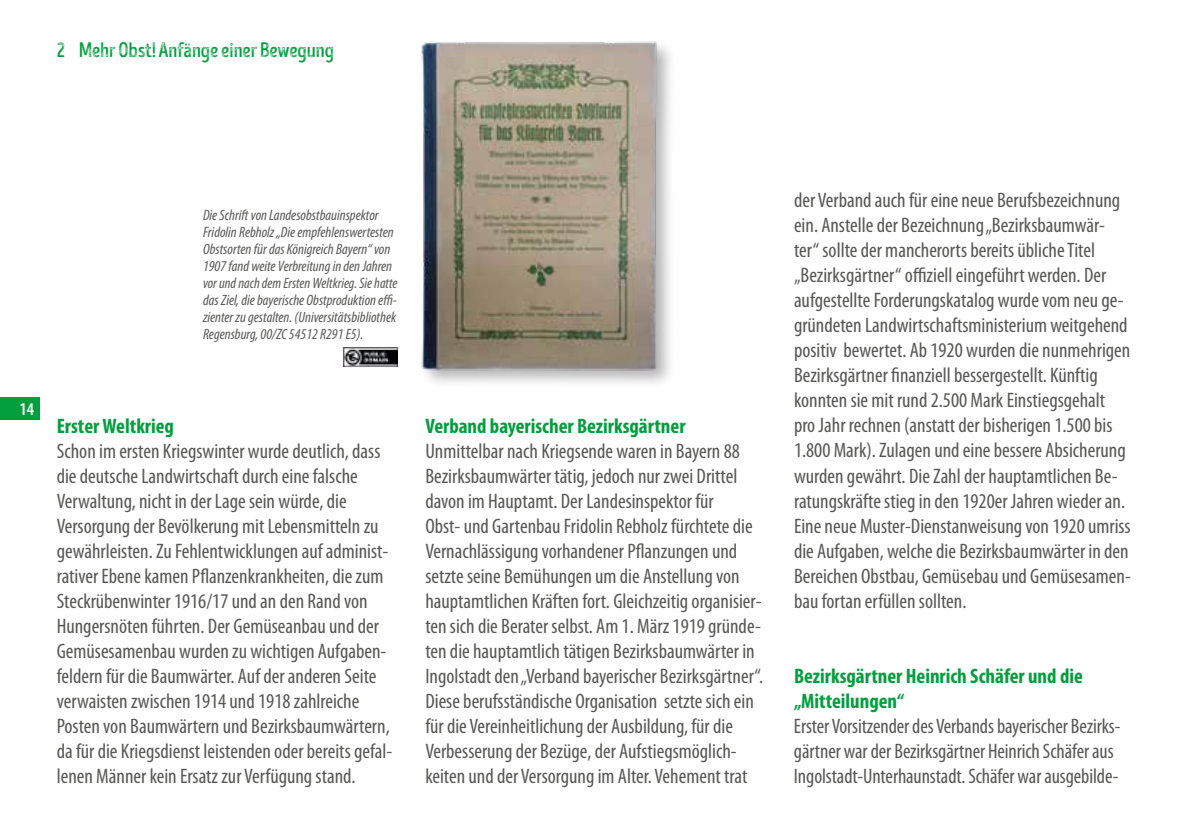
<style>
.page{position:relative;width:1191px;height:840px;background:#fff}
.page>*{position:absolute;margin:0;border:0;box-sizing:border-box;transform-origin:0 0}
.t1{font:condensed 21px/25px "Myriad Pro";color:#575756}
.t2{font:700 condensed 21px/25px "Myriad Pro";color:#009e3d}
.t3{font:21px "Intro Head B G Base";letter-spacing:-.01em;color:#009e3d}
.t4{font:600 condensed 18px "Myriad Pro";color:#fff}
.t5{font:italic condensed 15px/17px "Myriad Pro";color:#575756}
</style>
<div class="page">
<img style="left:396px;top:41px;width:275px;height:343px">
<img style="left:344px;top:347px;width:53px;height:19px">
<div style="left:0;top:397px;width:40px;height:23px;background:#009e3d"></div>
<p class="t3" style="left:57px;top:38px;width:279px">2 Mehr Obst! Anfänge einer Bewegung</p>
<p class="t5" style="left:203px;top:206px;width:196px">Die Schrift von Landesobstbauinspektor Fridolin Rebholz „Die empfehlenswertesten Obstsorten für das Königreich Bayern“ von 1907 fand weite Verbreitung in den Jahren vor und nach dem Ersten Weltkrieg. Sie hatte das Ziel, die bayerische Obstproduktion effi&shy;zienter zu gestalten. (Universitätsbibliothek Regensburg, 00/ZC 54512 R291 E5).</p>
<p class="t4" style="left:19px;top:397px;width:16px">14</p>
<p class="t2" style="left:57px;top:412px;width:119px">Erster Weltkrieg</p>
<p class="t1" style="left:57px;top:438px;width:337px">Schon im ersten Kriegswinter wurde deutlich, dass die deutsche Landwirtschaft durch eine falsche Verwaltung, nicht in der Lage sein würde, die Versorgung der Bevölkerung mit Lebensmitteln zu gewährleisten. Zu Fehlentwicklungen auf administ&shy;rativer Ebene kamen Pflanzenkrankheiten, die zum Steckrübenwinter 1916/17 und an den Rand von Hungersnöten führten. Der Gemüseanbau und der Gemüsesamenbau wurden zu wichtigen Aufgaben&shy;feldern für die Baumwärter. Auf der anderen Seite verwaisten zwischen 1914 und 1918 zahlreiche Posten von Baumwärtern und Bezirksbaumwärtern, da für die Kriegsdienst leistenden oder bereits gefal&shy;lenen Männer kein Ersatz zur Verfügung stand.</p>
<p class="t2" style="left:425px;top:412px;width:262px">Verband bayerischer Bezirksgärtner</p>
<p class="t1" style="left:425px;top:438px;width:339px">Unmittelbar nach Kriegsende waren in Bayern 88<br>Bezirksbaumwärter tätig, jedoch nur zwei Drittel davon im Hauptamt. Der Landesinspektor für<br>Obst- und Gartenbau Fridolin Rebholz fürchtete die Vernachlässigung vorhandener Pflanzungen und setzte seine Bemühungen um die Anstellung von hauptamtlichen Kräften fort. Gleichzeitig organisier&shy;ten sich die Berater selbst. Am 1. März 1919 gründe&shy;ten die hauptamtlich tätigen Bezirksbaumwärter in Ingolstadt den „Verband bayerischer Bezirksgärtner“.<br>Diese berufsständische Organisation setzte sich ein für die Vereinheitlichung der Ausbildung, für die Verbesserung der Bezüge, der Aufstiegsmöglich&shy;keiten und der Versorgung im Alter. Vehement trat</p>
<p class="t1" style="left:794px;top:187px;width:338px">der Verband auch für eine neue Berufsbezeichnung ein. Anstelle der Bezeichnung „Bezirksbaumwär&shy;ter“ sollte der mancherorts bereits übliche Titel „Bezirksgärtner“ offiziell eingeführt werden. Der aufgestellte Forderungskatalog wurde vom neu ge&shy;gründeten Landwirtschaftsministerium weitgehend positiv bewertet. Ab 1920 wurden die nunmehrigen Bezirksgärtner finanziell bessergestellt. Künftig konnten sie mit rund 2.500 Mark Einstiegsgehalt pro Jahr rechnen (anstatt der bisherigen 1.500 bis 1.800 Mark). Zulagen und eine bessere Absicherung wurden gewährt. Die Zahl der hauptamtlichen Be&shy;ratungskräfte stieg in den 1920er Jahren wieder an.<br>Eine neue Muster-Dienstanweisung von 1920 umriss die Aufgaben, welche die Bezirksbaumwärter in den Bereichen Obstbau, Gemüsebau und Gemüsesamen&shy;bau fortan erfüllen sollten.</p>
<p class="t2" style="left:794px;top:662px;width:290px">Bezirksgärtner Heinrich Schäfer und die „Mitteilungen“</p>
<p class="t1" style="left:794px;top:713px;width:328px">Erster Vorsitzender des Verbands bayerischer Bezirks&shy;gärtner war der Bezirksgärtner Heinrich Schäfer aus<br>Ingolstadt-Unterhaunstadt. Schäfer war ausgebilde-</p>
</div>
